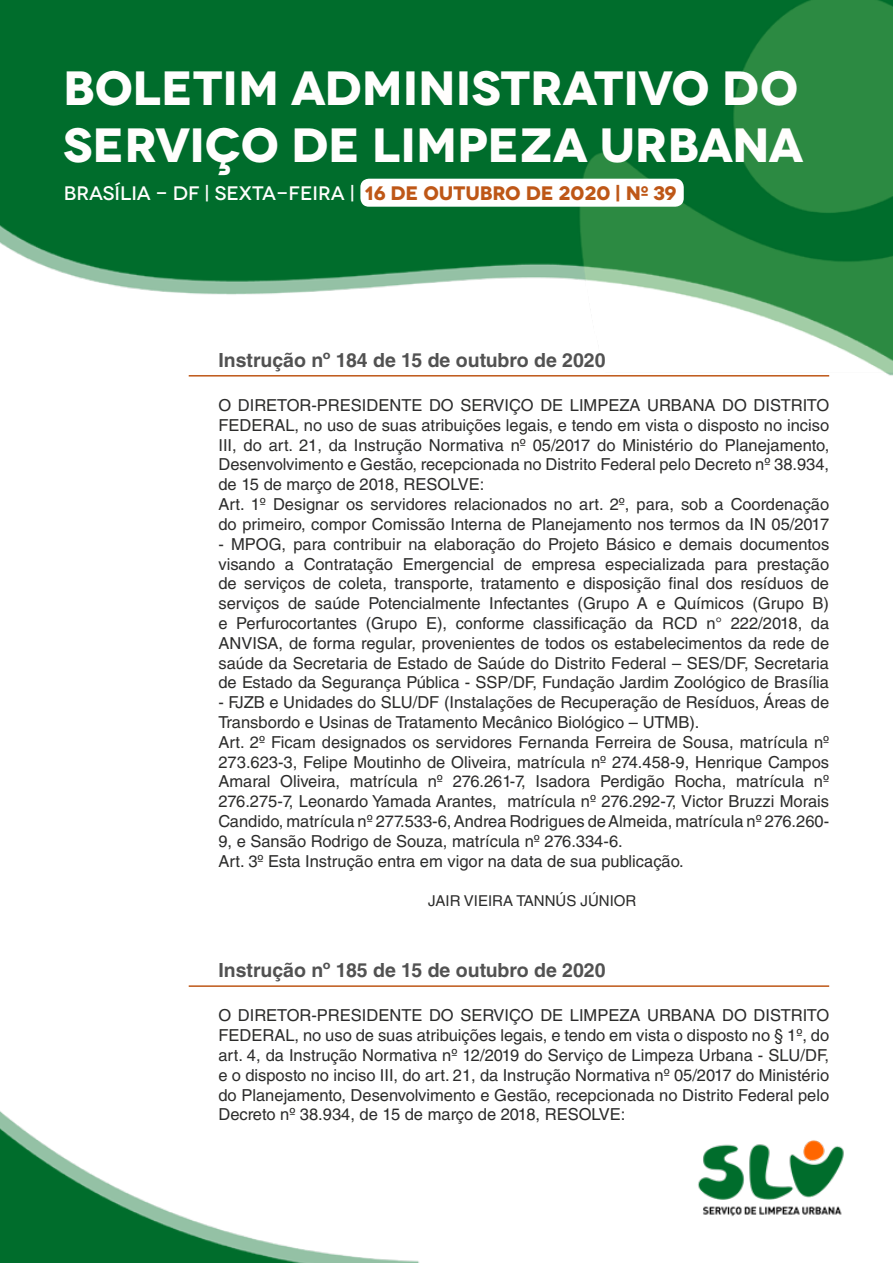
<style>
.page{position:relative;width:893px;height:1263px;background:#fff}
.page>*{position:absolute;margin:0;border:0;box-sizing:border-box;transform-origin:0 0}
.t1{font:700 48px/57.6px "Novecentowide";color:#fffefd}
.t2{font:700 19.5px "Helvetica LT Std";color:#525252}
.t3{font:500 19.5px "Novecentowide";color:#fffefd}
.t4{font:16.5px/19.8px "Helvetica LT Std";color:#2c2c2b}
.t5{font:15px "Helvetica LT Std";color:#2c2c2b}
.s1{font-weight:700;color:#be5717}
</style>
<div class="page">
<img style="left:0;top:0;width:893px;height:1263px">
<img style="left:683px;top:1133px;width:162px;height:83px">
<div style="left:360px;top:179px;width:324px;height:28px;background:#fff;border-radius:9px"></div>
<hr style="left:189px;top:375px;width:640px;height:2px;background:#be5717">
<hr style="left:189px;top:985px;width:640px;height:2px;background:#be5717">
<h1 class="t1" style="left:63px;top:59px;width:742px">BOLETIM ADMINISTRATIVO DO<br>SERVIÇO DE LIMPEZA URBANA</h1>
<p class="t3" style="left:64px;top:181px;width:614px">BRASÍLIA - DF | SEXTA-FEIRA | <span class="s1">16 DE OUTUBRO DE 2020 | Nº 39</span></p>
<p class="t2" style="left:218px;top:348px;width:389px">Instrução nº 184 de 15 de outubro de 2020</p>
<p class="t4" style="left:218px;top:395px;width:612px">O DIRETOR-PRESIDENTE DO SERVIÇO DE LIMPEZA URBANA DO DISTRITO FEDERAL, no uso de suas atribuições legais, e tendo em vista o disposto no inciso III, do art. 21, da Instrução Normativa nº 05/2017 do Ministério do Planejamento, Desenvolvimento e Gestão, recepcionada no Distrito Federal pelo Decreto nº 38.934, de 15 de março de 2018, RESOLVE:<br>Art. 1º Designar os servidores relacionados no art. 2º, para, sob a Coordenação do primeiro, compor Comissão Interna de Planejamento nos termos da IN 05/2017</p>
<p class="t4" style="left:218px;top:534px;width:612px;text-align:justify">- MPOG, para contribuir na elaboração do Projeto Básico e demais documentos visando a Contratação Emergencial de empresa especializada para prestação de serviços de coleta, transporte, tratamento e disposição final dos resíduos de serviços de saúde Potencialmente Infectantes (Grupo A e Químicos (Grupo B) e Perfurocortantes (Grupo E), conforme classificação da RCD n° 222/2018, da ANVISA, de forma regular, provenientes de todos os estabelecimentos da rede de saúde da Secretaria de Estado de Saúde do Distrito Federal – SES/DF, Secretaria de Estado da Segurança Pública - SSP/DF, Fundação Jardim Zoológico de Brasília</p>
<p class="t4" style="left:218px;top:692px;width:612px">- FJZB e Unidades do SLU/DF (Instalações de Recuperação de Resíduos, Áreas de Transbordo e Usinas de Tratamento Mecânico Biológico – UTMB).<br>Art. 2º Ficam designados os servidores Fernanda Ferreira de Sousa, matrícula nº 273.623-3, Felipe Moutinho de Oliveira, matrícula nº 274.458-9, Henrique Campos Amaral Oliveira, matrícula nº 276.261-7, Isadora Perdigão Rocha, matrícula nº 276.275-7, Leonardo Yamada Arantes, matrícula nº 276.292-7, Victor Bruzzi Morais Candido, matrícula nº 277.533-6, Andrea Rodrigues de Almeida, matrícula nº 276.260- 9, e Sansão Rodrigo de Souza, matrícula nº 276.334-6.<br>Art. 3º Esta Instrução entra em vigor na data de sua publicação.</p>
<p class="t5" style="left:428px;top:892px;width:210px">JAIR VIEIRA TANNÚS JÚNIOR</p>
<p class="t2" style="left:218px;top:958px;width:389px">Instrução nº 185 de 15 de outubro de 2020</p>
<p class="t4" style="left:218px;top:1006px;width:612px;text-align:justify">O DIRETOR-PRESIDENTE DO SERVIÇO DE LIMPEZA URBANA DO DISTRITO FEDERAL, no uso de suas atribuições legais, e tendo em vista o disposto no § 1º, do art. 4, da Instrução Normativa nº 12/2019 do Serviço de Limpeza Urbana - SLU/DF, e o disposto no inciso III, do art. 21, da Instrução Normativa nº 05/2017 do Ministério do Planejamento, Desenvolvimento e Gestão, recepcionada no Distrito Federal pelo Decreto nº 38.934, de 15 de março de 2018, RESOLVE:</p>
</div>
